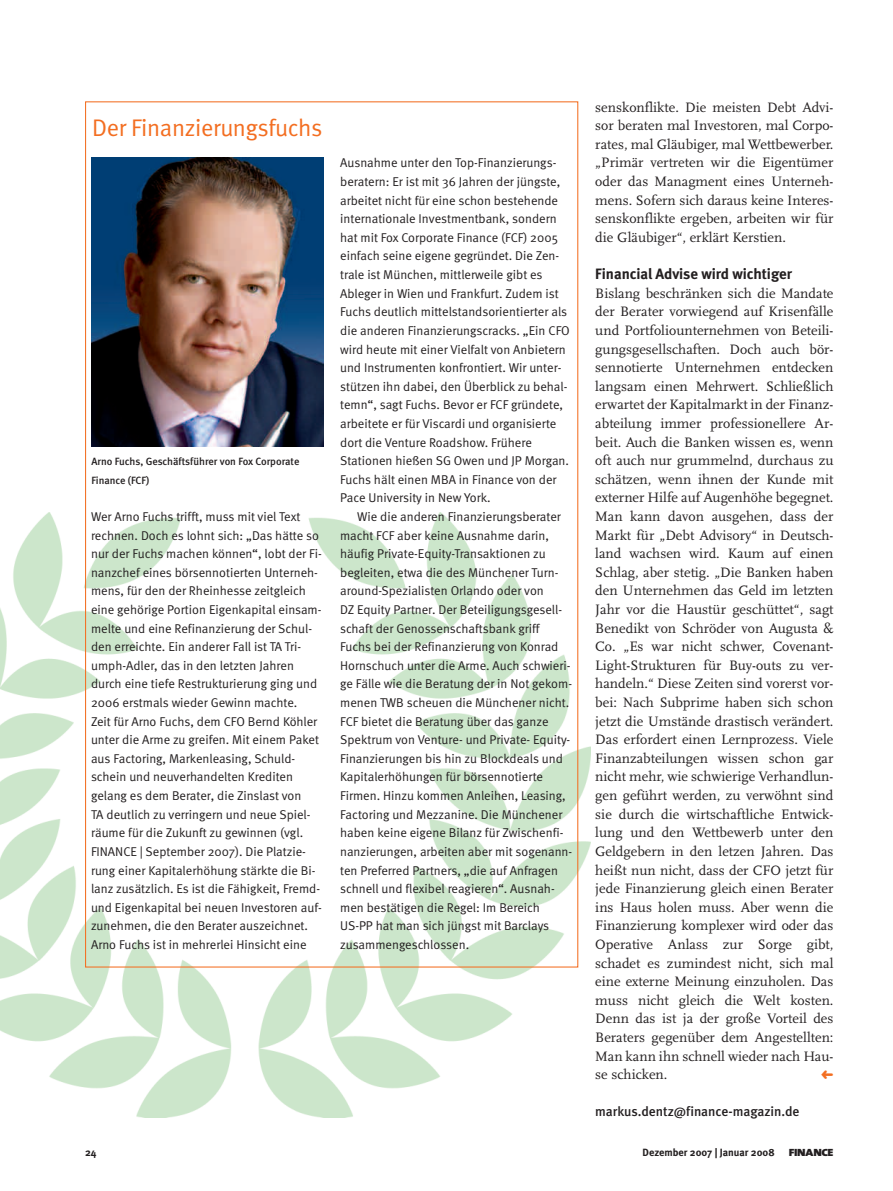
<style>
.page{position:relative;width:893px;height:1191px;background:#fff}
.page>*{position:absolute;margin:0;border:0;box-sizing:border-box;transform-origin:0 0}
.t1{font:24px "Meta Normal LF";letter-spacing:-.01em;color:#f36e21}
.t2{font:700 15px "Meta";color:#231f20}
.t3{font:14.25px/18.6px "Scala";color:#231f20;text-align:justify}
.t4{font:500 13.5px "Meta";color:#231f20}
.t5{font:12.75px/18.6px "Meta Normal";color:#231f20}
.t6{font:500 10.5px/18.6px "Meta";color:#231f20}
.t7{font:700 10.5px "Meta";color:#231f20}
.t8{font:900 10.5px "The Sans";letter-spacing:-.035em;color:#231f20;scale:1.18 1}
</style>
<div class="page">
<img style="left:0;top:512px;width:591px;height:606px">
<img style="left:91px;top:157px;width:232px;height:289px">
<h1 class="t1" style="left:92px;top:120px;width:232px">Der Finanzierungsfuchs</h1>
<p class="t6" style="left:91px;top:453px;width:209px">Arno Fuchs, Geschäftsführer von Fox Corporate<br>Finance (FCF)</p>
<p class="t5" style="left:91px;top:508px;width:232px">Wer Arno Fuchs trifft, muss mit viel Text rechnen. Doch es lohnt sich: „Das hätte so nur der Fuchs machen können“, lobt der Fi&shy;nanzchef eines börsennotierten Unterneh&shy;mens, für den der Rheinhesse zeitgleich eine gehörige Portion Eigenkapital einsam&shy;melte und eine Refinanzierung der Schul&shy;den erreichte. Ein anderer Fall ist TA Tri&shy;umph-Adler, das in den letzten Jahren durch eine tiefe Restrukturierung ging und 2006 erstmals wieder Gewinn machte.<br>Zeit für Arno Fuchs, dem CFO Bernd Köhler unter die Arme zu greifen. Mit einem Paket aus Factoring, Markenleasing, Schuld&shy;schein und neuverhandelten Krediten gelang es dem Berater, die Zinslast von<br>TA deutlich zu verringern und neue Spiel&shy;räume für die Zukunft zu gewinnen (vgl.<br>FINANCE | September 2007). Die Platzie&shy;rung einer Kapitalerhöhung stärkte die Bi&shy;lanz zusätzlich. Es ist die Fähigkeit, Fremd&shy;und Eigenkapital bei neuen Investoren auf&shy;zunehmen, die den Berater auszeichnet.<br>Arno Fuchs ist in mehrerlei Hinsicht eine</p>
<p class="t5" style="left:340px;top:155px;width:231px">Ausnahme unter den Top-Finanzierungs&shy;beratern: Er ist mit 36 Jahren der jüngste, arbeitet nicht für eine schon bestehende internationale Investmentbank, sondern hat mit Fox Corporate Finance (FCF) 2005 einfach seine eigene gegründet. Die Zen&shy;trale ist München, mittlerweile gibt es Ableger in Wien und Frankfurt. Zudem ist Fuchs deutlich mittelstandsorientierter als die anderen Finanzierungscracks. „Ein CFO wird heute mit einer Vielfalt von Anbietern und Instrumenten konfrontiert. Wir unter&shy;stützen ihn dabei, den Überblick zu behal&shy;temn“, sagt Fuchs. Bevor er FCF gründete, arbeitete er für Viscardi und organisierte dort die Venture Roadshow. Frühere Stationen hießen SG Owen und JP Morgan.<br>Fuchs hält einen MBA in Finance von der Pace University in New York.</p>
<p class="t5" style="left:340px;top:508px;width:234px;text-indent:17px">Wie die anderen Finanzierungsberater macht FCF aber keine Ausnahme darin, häufig Private-Equity-Transaktionen zu begleiten, etwa die des Münchener Turn&shy;around-Spezialisten Orlando oder von<br>DZ Equity Partner. Der Beteiligungsgesell&shy;schaft der Genossenschaftsbank griff Fuchs bei der Refinanzierung von Konrad Hornschuch unter die Arme. Auch schwieri&shy;ge Fälle wie die Beratung der in Not gekom&shy;menen TWB scheuen die Münchener nicht.<br>FCF bietet die Beratung über das ganze Spektrum von Venture- und Private- Equity-Finanzierungen bis hin zu Blockdeals und Kapitalerhöhungen für börsennotierte Firmen. Hinzu kommen Anleihen, Leasing, Factoring und Mezzanine. Die Münchener haben keine eigene Bilanz für Zwischenfi&shy;nanzierungen, arbeiten aber mit sogenann&shy;ten Preferred Partners, „die auf Anfragen schnell und flexibel reagieren“. Ausnah&shy;men bestätigen die Regel: Im Bereich US-PP hat man sich jüngst mit Barclays zusammengeschlossen.</p>
<p class="t3" style="left:595px;top:98px;width:240px">senskonflikte. Die meisten Debt Advi&shy;sor beraten mal Investoren, mal Corpo&shy;rates, mal Gläubiger, mal Wettbewerber. „Primär vertreten wir die Eigentümer oder das Managment eines Unterneh&shy;mens. Sofern sich daraus keine Interes&shy;senskonflikte ergeben, arbeiten wir für die Gläubiger“, erklärt Kerstien.</p>
<p class="t2" style="left:595px;top:269px;width:198px">Financial Advise wird wichtiger</p>
<p class="t3" style="left:595px;top:284px;width:240px">Bislang beschränken sich die Mandate der Berater vorwiegend auf Krisenfälle und Portfoliounternehmen von Beteili&shy;gungsgesellschaften. Doch auch bör&shy;sennotierte Unternehmen entdecken langsam einen Mehrwert. Schließlich erwartet der Kapitalmarkt in der Finanz&shy;abteilung immer professionellere Ar&shy;beit. Auch die Banken wissen es, wenn oft auch nur grummelnd, durchaus zu schätzen, wenn ihnen der Kunde mit externer Hilfe auf Augenhöhe begegnet.<br>Man kann davon ausgehen, dass der Markt für „Debt Advisory“ in Deutsch&shy;land wachsen wird. Kaum auf einen Schlag, aber stetig. „Die Banken haben den Unternehmen das Geld im letzten Jahr vor die Haustür geschüttet“, sagt Benedikt von Schröder von Augusta &amp; Co. „Es war nicht schwer, Covenant-Light-Strukturen für Buy-outs zu ver&shy;handeln.“ Diese Zeiten sind vorerst vor&shy;bei: Nach Subprime haben sich schon jetzt die Umstände drastisch verändert.<br>Das erfordert einen Lernprozess. Viele Finanzabteilungen wissen schon gar nicht mehr, wie schwierige Verhandlun&shy;gen geführt werden, zu verwöhnt sind sie durch die wirtschaftliche Entwick&shy;lung und den Wettbewerb unter den Geldgebern in den letzen Jahren. Das heißt nun nicht, dass der CFO jetzt für jede Finanzierung gleich einen Berater ins Haus holen muss. Aber wenn die Finanzierung komplexer wird oder das Operative Anlass zur Sorge gibt, schadet es zumindest nicht, sich mal eine externe Meinung einzuholen. Das muss nicht gleich die Welt kosten.<br>Denn das ist ja der große Vorteil des Beraters gegenüber dem Angestellten:<br>Man kann ihn schnell wieder nach Hau&shy;se schicken.</p>
<p class="t4" style="left:595px;top:1107px;width:206px">markus.dentz@finance-magazin.de</p>
<p class="t7" style="left:85px;top:1149px;width:13px">24</p>
<p class="t7" style="left:643px;top:1149px;width:134px">Dezember 2007 | Januar 2008</p>
<p class="t8" style="left:789px;top:1146px;width:39px">FINANCE</p>
</div>
